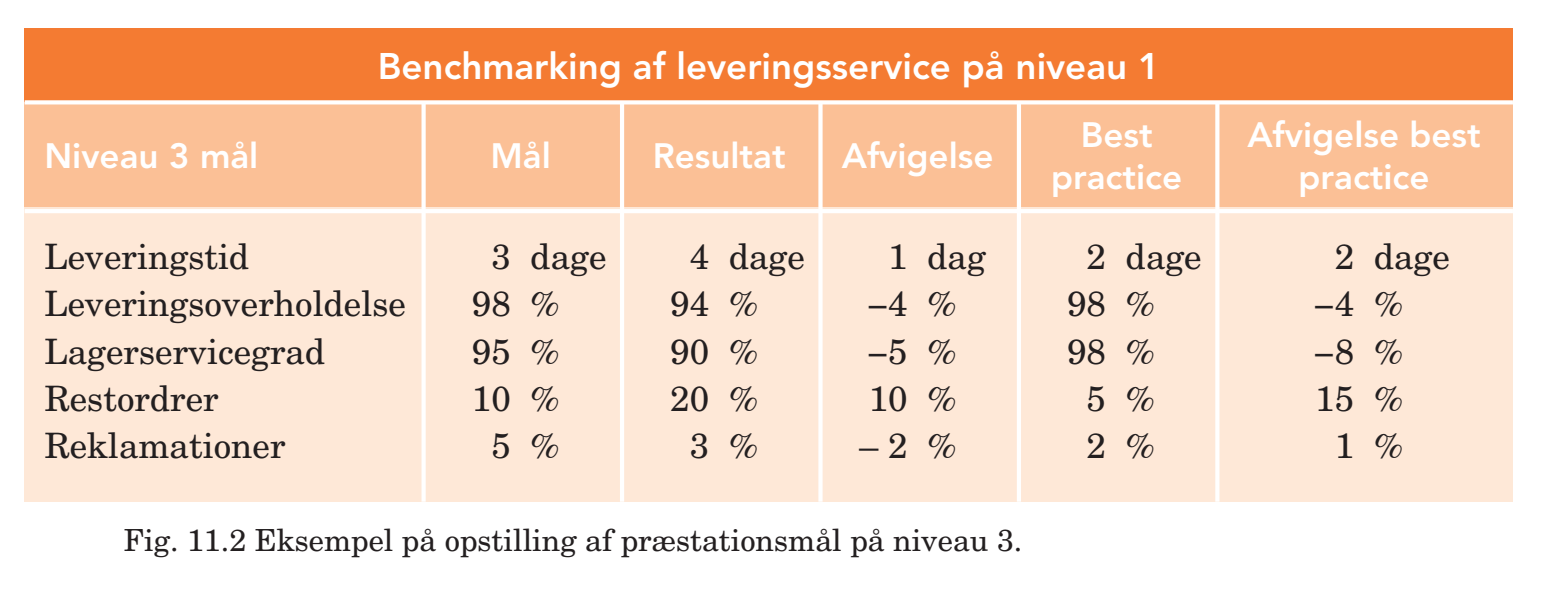
<style>
.page{position:relative;width:1543px;height:594px;background:#fff}
.page>*{position:absolute;margin:0;border:0;box-sizing:border-box;transform-origin:0 0}
.t1{font:800 36.75px "Avenir";color:#fff}
.t2{font:35px "New Century Schlbk";color:#231f20}
.t3{font:800 35px "Avenir";color:#fff}
.t4{font:30.45px "New Century Schlbk";color:#231f20}
</style>
<div class="page">
<div style="left:25px;top:28px;width:1488px;height:474px;background:#fee8d7"></div>
<div style="left:25px;top:28px;width:1488px;height:74px;background:#f47b32"></div>
<div style="left:25px;top:102px;width:1488px;height:105px;background:#fbc096"></div>
<svg style="left:25px;top:100px;width:1488px;height:4px;background:#fdf5f0"></svg>
<hr style="left:1017px;top:103px;width:4px;height:399px;background:#fff">
<div style="left:818px;top:103px;width:5px;height:399px;background:#fff"></div>
<hr style="left:620px;top:103px;width:4px;height:399px;background:#fff">
<div style="left:421px;top:103px;width:5px;height:399px;background:#fff"></div>
<hr style="left:1215px;top:102px;width:4px;height:400px;background:#fff">
<hr style="left:25px;top:209px;width:1488px;height:4px;background:#fff">
<p class="t1" style="left:378px;top:44px;width:784px">Benchmarking af leveringsservice på niveau 1</p>
<p class="t3" style="left:1081px;top:114px;width:73px">Best</p>
<p class="t3" style="left:1247px;top:114px;width:235px">Afvigelse best</p>
<p class="t3" style="left:44px;top:135px;width:215px">Niveau 3 mål</p>
<p class="t3" style="left:491px;top:135px;width:62px">Mål</p>
<p class="t3" style="left:653px;top:135px;width:134px">Resultat</p>
<p class="t3" style="left:842px;top:135px;width:153px">Afvigelse</p>
<p class="t3" style="left:1051px;top:156px;width:133px">practice</p>
<p class="t3" style="left:1298px;top:156px;width:133px">practice</p>
<p class="t2" style="left:44px;top:235px;width:206px">Leveringstid</p>
<p class="t2" style="left:491px;top:235px;width:117px">3 dage</p>
<p class="t2" style="left:690px;top:235px;width:117px">4 dage</p>
<p class="t2" style="left:888px;top:235px;width:99px">1 dag</p>
<p class="t2" style="left:1087px;top:235px;width:117px">2 dage</p>
<p class="t2" style="left:1335px;top:235px;width:117px">2 dage</p>
<p class="t2" style="left:44px;top:283px;width:363px">Leveringsoverholdelse</p>
<p class="t2" style="left:472px;top:283px;width:89px">98 %</p>
<p class="t2" style="left:670px;top:283px;width:89px">94 %</p>
<p class="t2" style="left:867px;top:283px;width:91px">−4 %</p>
<p class="t2" style="left:1067px;top:283px;width:89px">98 %</p>
<p class="t2" style="left:1313px;top:283px;width:91px">−4 %</p>
<p class="t2" style="left:44px;top:330px;width:282px">Lagerservicegrad</p>
<p class="t2" style="left:472px;top:330px;width:89px">95 %</p>
<p class="t2" style="left:670px;top:330px;width:89px">90 %</p>
<p class="t2" style="left:867px;top:330px;width:91px">−5 %</p>
<p class="t2" style="left:1067px;top:330px;width:89px">98 %</p>
<p class="t2" style="left:1313px;top:330px;width:91px">−8 %</p>
<p class="t2" style="left:44px;top:377px;width:176px">Restordrer</p>
<p class="t2" style="left:472px;top:377px;width:89px">10 %</p>
<p class="t2" style="left:670px;top:377px;width:89px">20 %</p>
<p class="t2" style="left:869px;top:377px;width:89px">10 %</p>
<p class="t2" style="left:1087px;top:377px;width:70px">5 %</p>
<p class="t2" style="left:1315px;top:377px;width:89px">15 %</p>
<p class="t2" style="left:44px;top:424px;width:243px">Reklamationer</p>
<p class="t2" style="left:491px;top:424px;width:70px">5 %</p>
<p class="t2" style="left:690px;top:424px;width:70px">3 %</p>
<p class="t2" style="left:859px;top:424px;width:99px">– 2 %</p>
<p class="t2" style="left:1087px;top:424px;width:70px">2 %</p>
<p class="t2" style="left:1335px;top:424px;width:70px">1 %</p>
<p class="t4" style="left:124px;top:521px;width:900px">Fig. 11.2 Eksempel på opstilling af præstationsmål på niveau 3.</p>
</div>
